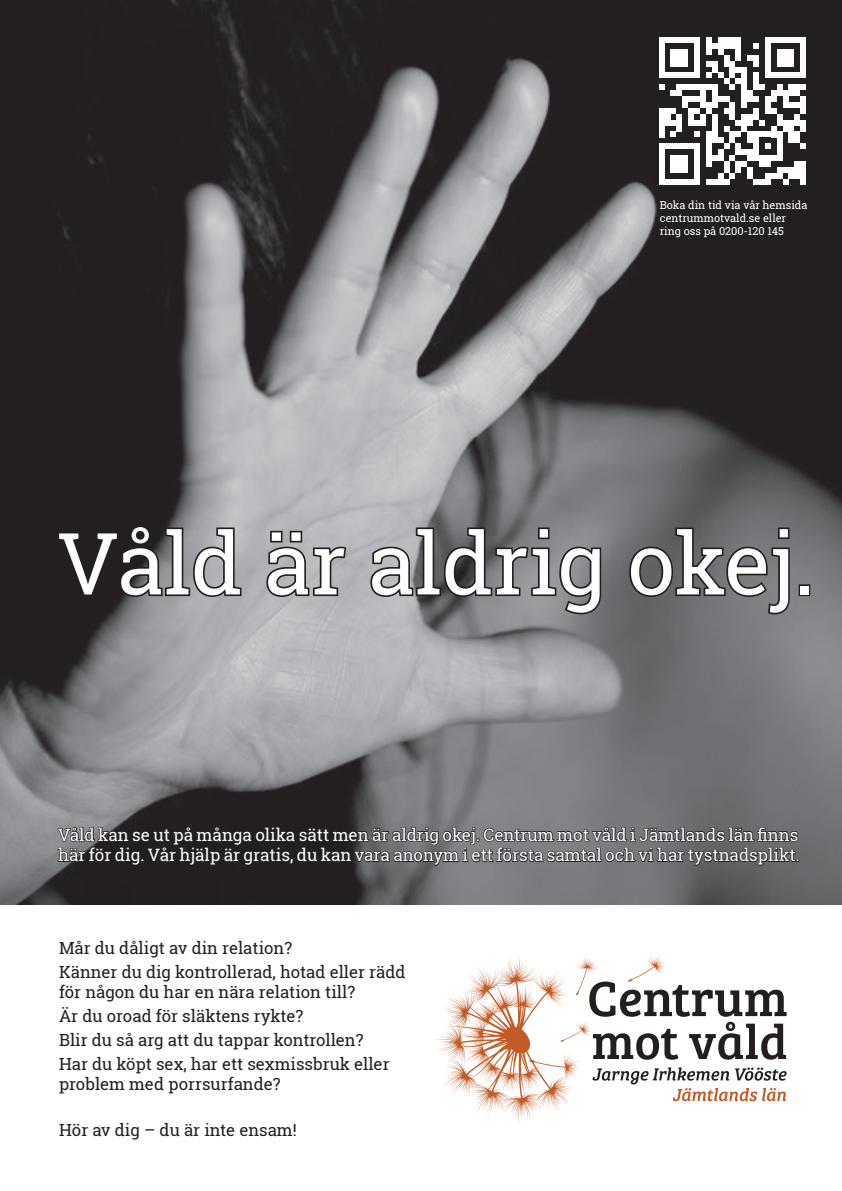
<style>
.page{position:relative;width:842px;height:1191px;background:#fff}
.page>*{position:absolute;margin:0;border:0;box-sizing:border-box;transform-origin:0 0}
.t1{font:85.7px "Roboto Slab";color:#fff}
.t2{font:17px/20.4px "Roboto Slab";color:#fff}
.t3{font:16.7px/24px "Roboto Slab";color:#231f20}
.t4{font:10.9px/13.1px "Roboto Slab";color:#fff}
</style>
<div class="page">
<img style="left:0;top:0;width:842px;height:904px">
<svg style="left:56px;top:523px;width:187px;height:76px;background:#4e4c4e"></svg>
<svg style="left:265px;top:529px;width:83px;height:70px;background:#89898c"></svg>
<svg style="left:369px;top:526px;width:234px;height:90px;background:#6d6d70"></svg>
<svg style="left:627px;top:526px;width:164px;height:90px;background:#5d5d5f"></svg>
<div style="left:799px;top:584px;width:11px;height:12px;border:3px solid #231f20"></div>
<svg style="left:57px;top:825px;width:742px;height:47px;background:#464446"></svg>
<div style="left:659px;top:199px;width:149px;height:39px;background:#231f20"></div>
<div style="left:659px;top:37px;width:6px;height:35px;background:#fff"></div>
<div style="left:659px;top:108px;width:6px;height:29px;background:#fff"></div>
<div style="left:659px;top:143px;width:6px;height:12px;background:#fff"></div>
<div style="left:659px;top:155px;width:6px;height:18px;background:#fff"></div>
<div style="left:659px;top:173px;width:6px;height:12px;background:#fff"></div>
<div style="left:665px;top:108px;width:5px;height:18px;background:#fff"></div>
<div style="left:670px;top:49px;width:6px;height:18px;background:#fff"></div>
<svg style="left:659px;top:84px;width:17px;height:12px"></svg>
<svg style="left:670px;top:108px;width:6px;height:6px"></svg>
<svg style="left:670px;top:120px;width:6px;height:17px"></svg>
<div style="left:670px;top:155px;width:6px;height:18px;background:#fff"></div>
<div style="left:676px;top:49px;width:6px;height:18px;background:#fff"></div>
<div style="left:676px;top:84px;width:6px;height:12px;background:#fff"></div>
<div style="left:676px;top:114px;width:6px;height:17px;background:#fff"></div>
<div style="left:676px;top:155px;width:6px;height:18px;background:#fff"></div>
<div style="left:682px;top:49px;width:6px;height:18px;background:#fff"></div>
<div style="left:682px;top:155px;width:6px;height:18px;background:#fff"></div>
<svg style="left:665px;top:37px;width:29px;height:6px"></svg>
<div style="left:688px;top:108px;width:6px;height:18px;background:#fff"></div>
<svg style="left:665px;top:143px;width:29px;height:6px"></svg>
<svg style="left:665px;top:179px;width:29px;height:6px"></svg>
<div style="left:694px;top:37px;width:6px;height:35px;background:#fff"></div>
<svg style="left:659px;top:72px;width:41px;height:6px"></svg>
<svg style="left:682px;top:84px;width:18px;height:6px"></svg>
<svg style="left:694px;top:120px;width:6px;height:17px"></svg>
<div style="left:694px;top:143px;width:6px;height:12px;background:#fff"></div>
<div style="left:694px;top:155px;width:6px;height:18px;background:#fff"></div>
<div style="left:694px;top:173px;width:6px;height:12px;background:#fff"></div>
<div style="left:700px;top:84px;width:6px;height:18px;background:#fff"></div>
<svg style="left:682px;top:96px;width:24px;height:18px"></svg>
<div style="left:700px;top:114px;width:6px;height:12px;background:#fff"></div>
<div style="left:706px;top:37px;width:6px;height:18px;background:#fff"></div>
<svg style="left:706px;top:61px;width:6px;height:17px"></svg>
<svg style="left:706px;top:84px;width:6px;height:6px"></svg>
<div style="left:706px;top:102px;width:6px;height:12px;background:#fff"></div>
<svg style="left:712px;top:43px;width:6px;height:6px"></svg>
<div style="left:712px;top:61px;width:6px;height:11px;background:#fff"></div>
<div style="left:712px;top:84px;width:6px;height:18px;background:#fff"></div>
<div style="left:712px;top:114px;width:6px;height:23px;background:#fff"></div>
<div style="left:718px;top:37px;width:6px;height:18px;background:#fff"></div>
<div style="left:724px;top:37px;width:5px;height:12px;background:#fff"></div>
<div style="left:724px;top:55px;width:5px;height:12px;background:#fff"></div>
<svg style="left:712px;top:96px;width:17px;height:18px"></svg>
<div style="left:729px;top:37px;width:6px;height:12px;background:#fff"></div>
<div style="left:729px;top:61px;width:6px;height:11px;background:#fff"></div>
<div style="left:729px;top:102px;width:6px;height:18px;background:#fff"></div>
<div style="left:735px;top:37px;width:6px;height:24px;background:#fff"></div>
<svg style="left:718px;top:67px;width:29px;height:23px"></svg>
<div style="left:741px;top:72px;width:6px;height:30px;background:#fff"></div>
<svg style="left:741px;top:102px;width:6px;height:6px"></svg>
<div style="left:741px;top:114px;width:6px;height:17px;background:#fff"></div>
<svg style="left:747px;top:55px;width:6px;height:6px"></svg>
<div style="left:747px;top:90px;width:6px;height:12px;background:#fff"></div>
<div style="left:747px;top:114px;width:6px;height:12px;background:#fff"></div>
<svg style="left:753px;top:43px;width:6px;height:6px"></svg>
<div style="left:753px;top:55px;width:6px;height:12px;background:#fff"></div>
<div style="left:753px;top:72px;width:6px;height:18px;background:#fff"></div>
<svg style="left:753px;top:96px;width:6px;height:6px"></svg>
<div style="left:753px;top:108px;width:6px;height:12px;background:#fff"></div>
<svg style="left:759px;top:84px;width:6px;height:6px"></svg>
<div style="left:765px;top:37px;width:6px;height:35px;background:#fff"></div>
<svg style="left:765px;top:96px;width:6px;height:6px"></svg>
<div style="left:765px;top:102px;width:6px;height:12px;background:#fff"></div>
<div style="left:771px;top:90px;width:6px;height:12px;background:#fff"></div>
<svg style="left:771px;top:108px;width:6px;height:6px"></svg>
<div style="left:777px;top:49px;width:6px;height:18px;background:#fff"></div>
<div style="left:777px;top:84px;width:6px;height:12px;background:#fff"></div>
<div style="left:777px;top:114px;width:6px;height:12px;background:#fff"></div>
<div style="left:783px;top:49px;width:5px;height:18px;background:#fff"></div>
<div style="left:783px;top:90px;width:5px;height:12px;background:#fff"></div>
<div style="left:788px;top:49px;width:6px;height:18px;background:#fff"></div>
<div style="left:788px;top:84px;width:6px;height:12px;background:#fff"></div>
<svg style="left:771px;top:37px;width:29px;height:6px"></svg>
<div style="left:794px;top:84px;width:6px;height:12px;background:#fff"></div>
<div style="left:794px;top:114px;width:6px;height:12px;background:#fff"></div>
<div style="left:800px;top:37px;width:5px;height:35px;background:#fff"></div>
<svg style="left:765px;top:72px;width:40px;height:6px"></svg>
<svg style="left:800px;top:84px;width:5px;height:6px"></svg>
<svg style="left:783px;top:96px;width:22px;height:12px"></svg>
<div style="left:800px;top:102px;width:5px;height:12px;background:#fff"></div>
<svg style="left:706px;top:120px;width:99px;height:65px"></svg>
<div style="left:800px;top:161px;width:5px;height:12px;background:#fff"></div>
<div style="left:800px;top:173px;width:5px;height:12px;background:#fff"></div>
<svg style="left:434px;top:955px;width:353px;height:170px"></svg>
<p class="t4" style="left:660px;top:198px;width:149px">Boka din tid via vår hemsida centrummotvald.se eller ring oss på 0200-120 145</p>
<h1 class="t1" style="left:57px;top:504px;width:759px">Våld är aldrig okej.</h1>
<p class="t2" style="left:58px;top:824px;width:743px">Våld kan se ut på många olika sätt men är aldrig okej. Centrum mot våld i Jämtlands län finns här för dig. Vår hjälp är gratis, du kan vara anonym i ett första samtal och vi har tystnadsplikt.</p>
<p class="t3" style="left:59px;top:935px;width:348px">Mår du dåligt av din relation?<br>Känner du dig kontrollerad, hotad eller rädd</p>
<p class="t3" style="left:59px;top:979px;width:332px">för någon du har en nära relation till?<br>Är du oroad för släktens rykte?<br>Blir du så arg att du tappar kontrollen?<br>Har du köpt sex, har ett sexmissbruk eller</p>
<p class="t3" style="left:59px;top:1071px;width:223px">problem med porrsurfande?</p>
<p class="t3" style="left:59px;top:1117px;width:239px">Hör av dig – du är inte ensam!</p>
</div>
